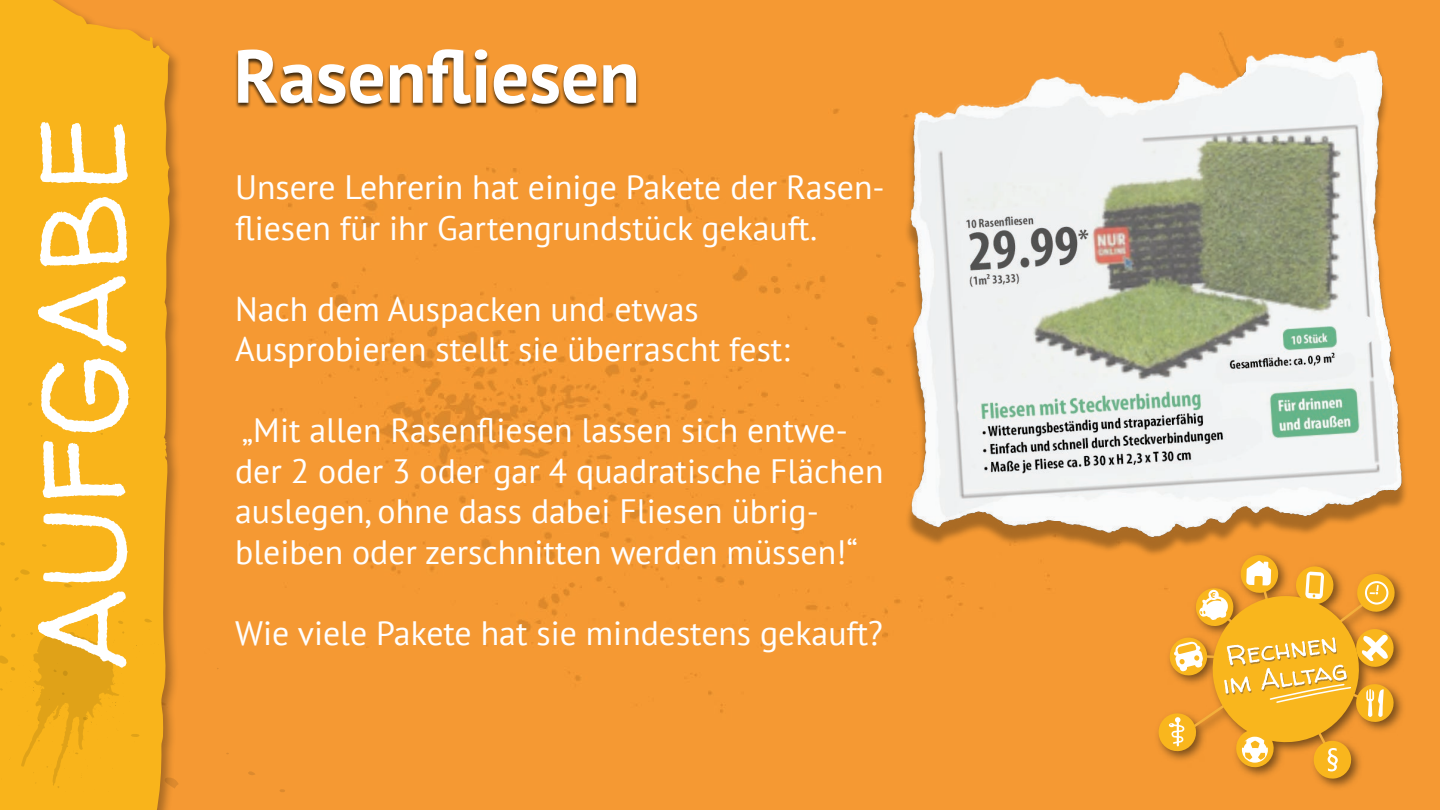
<style>
.page{position:relative;width:1440px;height:810px;background:#fff}
.page>*{position:absolute;margin:0;border:0;box-sizing:border-box;transform-origin:0 0}
.t1{font:117.3px "Walter Turncoat";color:#fff}
.t2{font:700 75px "PT Sans";color:#fff}
.t3{font:33.75px/40.5px "PT Sans";color:#fff}
</style>
<div class="page">
<div style="left:183px;top:0;width:1257px;height:810px;background:#f59933"></div>
<div style="left:0;top:0;width:183px;height:810px;background:#040503;opacity:.31"></div>
<div style="left:0;top:0;width:170px;height:810px;background:#f9b41b"></div>
<div style="left:235px;top:49px;width:404px;height:61px;background:#040503;opacity:.75"></div>
<img style="left:1155px;top:556px;width:252px;height:234px">
<svg style="left:1159px;top:556px;width:237px;height:223px"></svg>
<svg style="left:248px;top:771px;width:8px;height:5px"></svg>
<svg style="left:0;top:542px;width:5px;height:4px"></svg>
<svg style="left:279px;top:789px;width:6px;height:3px"></svg>
<svg style="left:28px;top:402px;width:4px;height:4px"></svg>
<svg style="left:14px;top:569px;width:16px;height:12px"></svg>
<svg style="left:42px;top:544px;width:5px;height:3px"></svg>
<svg style="left:64px;top:575px;width:18px;height:13px"></svg>
<svg style="left:0;top:604px;width:179px;height:197px"></svg>
<img style="left:888px;top:39px;width:532px;height:517px">
<h1 class="t1" style="left:2px;top:670px;width:556px;rotate:-90deg">AUFGABE</h1>
<h2 class="t2" style="left:234px;top:27px;width:408px">Rasenfliesen</h2>
<p class="t3" style="left:235px;top:166px;width:651px">Unsere Lehrerin hat einige Pakete der Rasen&shy;fliesen für ihr Gartengrundstück gekauft.</p>
<p class="t3" style="left:235px;top:288px;width:556px">Nach dem Auspacken und etwas<br>Ausprobieren stellt sie überrascht fest:</p>
<p class="t3" style="left:235px;top:409px;width:650px">„Mit allen Rasenfliesen lassen sich entwe&shy;der 2 oder 3 oder gar 4 quadratische Flächen auslegen, ohne dass dabei Fliesen übrig&shy;bleiben oder zerschnitten werden müssen!“</p>
<p class="t3" style="left:235px;top:612px;width:649px">Wie viele Pakete hat sie mindestens gekauft?</p>
</div>
